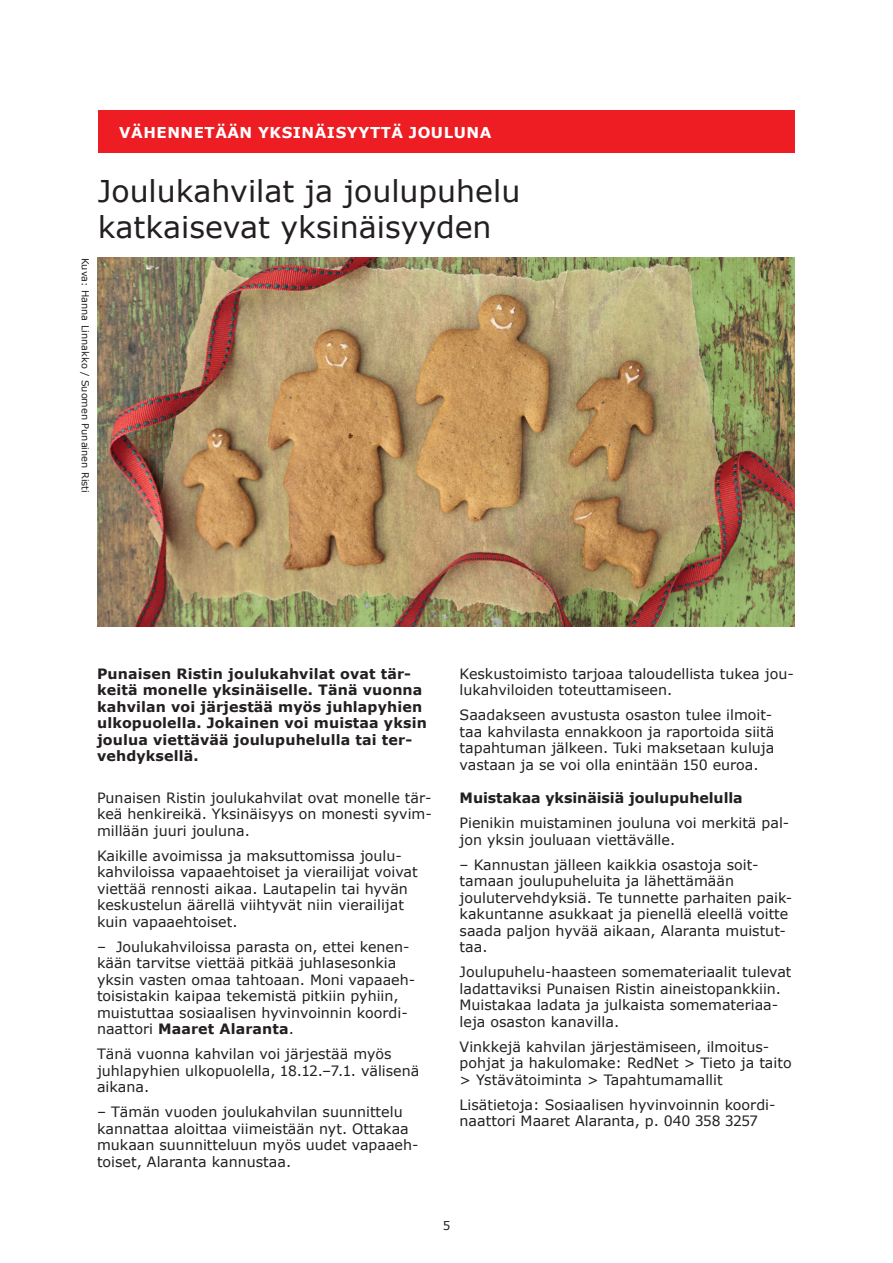
<style>
.page{position:relative;width:893px;height:1263px;background:#fff}
.page>*{position:absolute;margin:0;border:0;box-sizing:border-box;transform-origin:0 0}
.Otsikko_20_pt{font:30px/36px "Verdana";color:#231f20}
.Nauhaan_vasen{font:700 15px "Verdana";letter-spacing:.035em;color:#fff}
.Leipaäteksti_9_5___11{font:14.25px/16.5px "Verdana";color:#231f20}
.Ingressi_9_5___11{font:700 14.25px/16.5px "Verdana";letter-spacing:.01em;color:#231f20}
.Väliotsikko_9_5___11{font:700 14.25px "Verdana";letter-spacing:-.005em;color:#231f20}
.t1{font:12px "Verdana";color:#231f20}
.Kuvaaja{font:9.75px "Verdana";color:#231f20}
.s1{font-weight:700}
</style>
<div class="page">
<div style="left:98px;top:111px;width:696px;height:42px;background:#ee1d23"></div>
<img style="left:98px;top:258px;width:696px;height:369px">
<p class="Nauhaan_vasen" style="left:119px;top:122px;width:373px">VÄHENNETÄÄN YKSINÄISYYTTÄ JOULUNA</p>
<p class="Kuvaaja" style="left:92px;top:258px;width:236px;rotate:90deg">Kuva: Hanna Linnakko / Suomen Punainen Risti</p>
<p class="Otsikko_20_pt" style="left:98px;top:172px;width:424px">Joulukahvilat ja joulupuhelu katkaisevat yksinäisyyden</p>
<p class="Ingressi_9_5___11" style="left:97px;top:665px;width:331px">Punaisen Ristin joulukahvilat ovat tär&shy;keitä monelle yksinäiselle. Tänä vuonna kahvilan voi järjestää myös juhlapyhien ulkopuolella. Jokainen voi muistaa yksin joulua viettävää joulupuhelulla tai ter&shy;vehdyksellä.</p>
<p class="Leipaäteksti_9_5___11" style="left:97px;top:789px;width:336px;text-align:justify">Punaisen Ristin joulukahvilat ovat monelle tär&shy;keä henkireikä. Yksinäisyys on monesti syvim&shy;millään juuri jouluna.</p>
<p class="Leipaäteksti_9_5___11" style="left:97px;top:847px;width:322px">Kaikille avoimissa ja maksuttomissa joulu&shy;kahviloissa vapaaehtoiset ja vierailijat voivat viettää rennosti aikaa. Lautapelin tai hyvän keskustelun äärellä viihtyvät niin vierailijat kuin vapaaehtoiset.</p>
<p class="Leipaäteksti_9_5___11" style="left:97px;top:938px;width:320px">– Joulukahviloissa parasta on, ettei kenen&shy;kään tarvitse viettää pitkää juhlasesonkia yksin vasten omaa tahtoaan. Moni vapaaeh&shy;toisistakin kaipaa tekemistä pitkiin pyhiin, muistuttaa sosiaalisen hyvinvoinnin koordi&shy;naattori <span class="s1">Maaret Alaranta</span>.</p>
<p class="Leipaäteksti_9_5___11" style="left:97px;top:1045px;width:324px">Tänä vuonna kahvilan voi järjestää myös juhlapyhien ulkopuolella, 18.12.–7.1. välisenä aikana.</p>
<p class="Leipaäteksti_9_5___11" style="left:97px;top:1103px;width:323px">– Tämän vuoden joulukahvilan suunnittelu kannattaa aloittaa viimeistään nyt. Ottakaa mukaan suunnitteluun myös uudet vapaaeh&shy;toiset, Alaranta kannustaa.</p>
<p class="Leipaäteksti_9_5___11" style="left:460px;top:665px;width:336px">Keskustoimisto tarjoaa taloudellista tukea jou&shy;lukahviloiden toteuttamiseen.</p>
<p class="Leipaäteksti_9_5___11" style="left:460px;top:706px;width:316px">Saadakseen avustusta osaston tulee ilmoit&shy;taa kahvilasta ennakkoon ja raportoida siitä tapahtuman jälkeen. Tuki maksetaan kuluja vastaan ja se voi olla enintään 150 euroa.</p>
<p class="Väliotsikko_9_5___11" style="left:460px;top:788px;width:285px">Muistakaa yksinäisiä joulupuhelulla</p>
<p class="Leipaäteksti_9_5___11" style="left:460px;top:814px;width:331px">Pienikin muistaminen jouluna voi merkitä pal&shy;jon yksin jouluaan viettävälle.</p>
<p class="Leipaäteksti_9_5___11" style="left:460px;top:856px;width:334px">– Kannustan jälleen kaikkia osastoja soit&shy;tamaan joulupuheluita ja lähettämään joulutervehdyksiä. Te tunnette parhaiten paik&shy;kakuntanne asukkaat ja pienellä eleellä voitte saada paljon hyvää aikaan, Alaranta muistut&shy;taa.</p>
<p class="Leipaäteksti_9_5___11" style="left:460px;top:963px;width:333px">Joulupuhelu-haasteen somemateriaalit tulevat ladattaviksi Punaisen Ristin aineistopankkiin.<br>Muistakaa ladata ja julkaista somemateriaa&shy;leja osaston kanavilla.</p>
<p class="Leipaäteksti_9_5___11" style="left:460px;top:1038px;width:334px">Vinkkejä kahvilan järjestämiseen, ilmoitus&shy;pohjat ja hakulomake: RedNet &gt; Tieto ja taito &gt; Ystävätoiminta &gt; Tapahtumamallit</p>
<p class="Leipaäteksti_9_5___11" style="left:460px;top:1096px;width:317px">Lisätietoja: Sosiaalisen hyvinvoinnin koordi&shy;naattori Maaret Alaranta, p. 040 358 3257</p>
<p class="t1" style="left:443px;top:1218px;width:9px">5</p>
</div>
